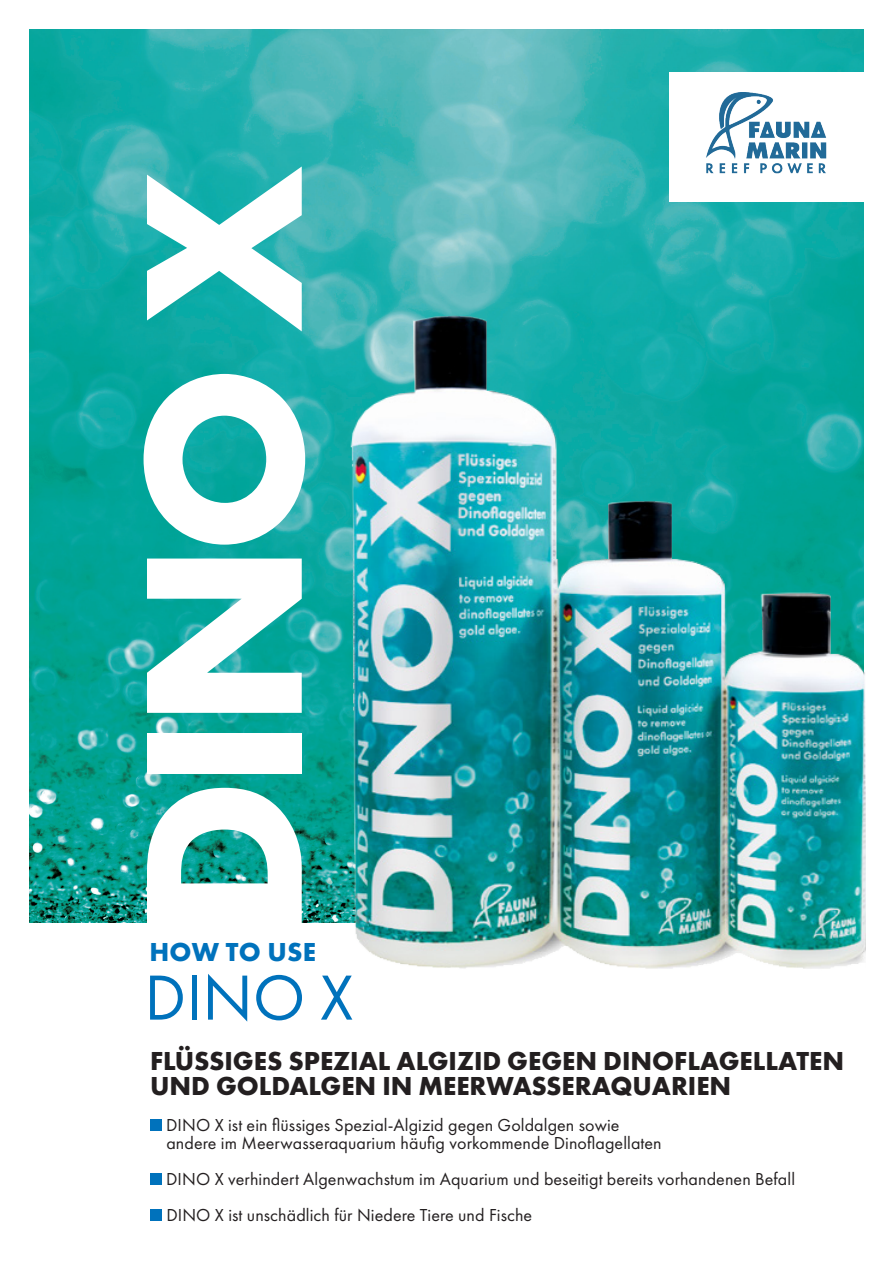
<style>
.page{position:relative;width:893px;height:1263px;background:#fff}
.page>*{position:absolute;margin:0;border:0;box-sizing:border-box;transform-origin:0 0}
.t1{font:700 232.05px "Futura PT";color:#fff}
.t2{font:66px "Futura PT";color:#0072bc}
.t3{font:700 27px/25.5px "Futura PT";color:#231f20}
.t4{font:700 27px "Futura PT";letter-spacing:.01em;color:#0072bc}
.t5{font:18px "Futura PT";letter-spacing:.005em;color:#231f20}
</style>
<div class="page">
<img style="left:30px;top:30px;width:833px;height:893px">
<img style="left:266px;top:300px;width:599px;height:669px">
<div style="left:670px;top:72px;width:223px;height:129px;background:#fff"></div>
<img style="left:706px;top:93px;width:121px;height:81px">
<div style="left:150px;top:1119px;width:12px;height:12px;background:#0072bc"></div>
<div style="left:150px;top:1173px;width:12px;height:12px;background:#0072bc"></div>
<div style="left:150px;top:1209px;width:12px;height:12px;background:#0072bc"></div>
<p class="t1" style="left:75px;top:940px;width:775px;rotate:-90deg">DINO X</p>
<p class="t4" style="left:149px;top:935px;width:168px">HOW TO USE</p>
<p class="t2" style="left:144px;top:958px;width:210px">DINO X</p>
<p class="t3" style="left:150px;top:1047px;width:696px">FLÜSSIGES SPEZIAL ALGIZID GEGEN DINOFLAGELLATEN<br>UND GOLDALGEN IN MEERWASSERAQUARIEN</p>
<p class="t5" style="left:166px;top:1114px;width:455px">DINO X ist ein flüssiges Spezial-Algizid gegen Goldalgen sowie</p>
<p class="t5" style="left:166px;top:1132px;width:497px">andere im Meerwasseraquarium häufig vorkommende Dinoflagellaten</p>
<p class="t5" style="left:166px;top:1168px;width:630px">DINO X verhindert Algenwachstum im Aquarium und beseitigt bereits vorhandenen Befall</p>
<p class="t5" style="left:166px;top:1204px;width:367px">DINO X ist unschädlich für Niedere Tiere und Fische</p>
</div>
